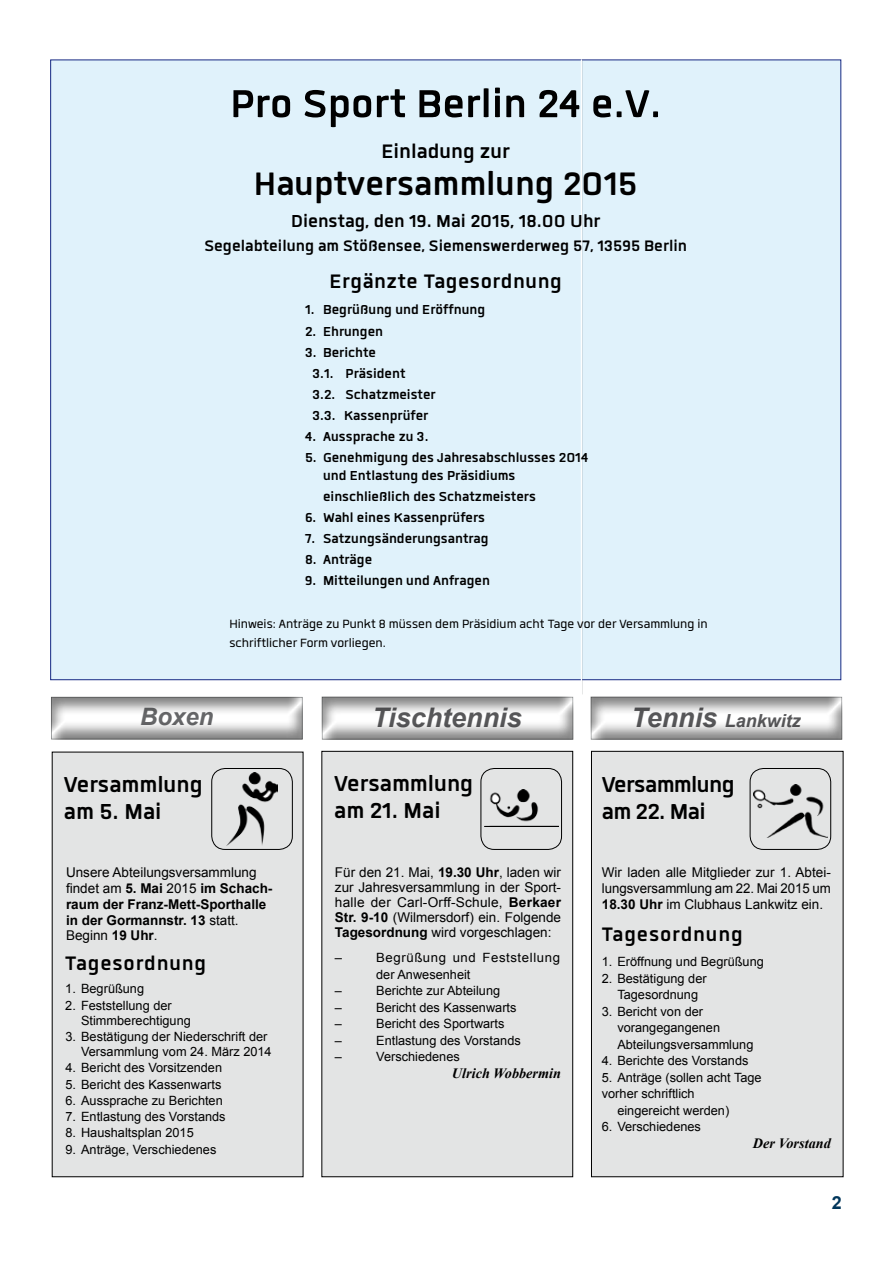
<style>
.page{position:relative;width:893px;height:1263px;background:#fff}
.page>*{position:absolute;margin:0;border:0;box-sizing:border-box;transform-origin:0 0}
.t1{font:700 54px "Quan";color:#000}
.t2{font:700 45px "Quan";color:#000}
.t3{font:700 30px/27px "Quan";color:#000}
.t4{font:700 30px/27px "Quan";letter-spacing:-.02em;color:#000}
.t5{font:700 27px "Quan";letter-spacing:.02em;color:#000}
.t6{font:700 27px "Quan";color:#000}
.t7{font:italic 700 27px "Arial";color:#58585a}
.t8{font:700 24px "Quan";color:#000}
.t9{font:italic 700 24px "Arial";color:#666769}
.t10{font:700 21px "Quan";color:#000}
.t11{font:700 18px/21px "Quan";color:#000}
.t12{font:italic 700 18px "Arial";color:#58585a}
.t13{font:700 18px "Arial";color:#00365b}
.t14{font:16.5px/18.9px "Quan";color:#000}
.t15{font:italic 700 14.25px "Times New Roman";color:#000}
.t16{font:13.5px/15px "Arial";color:#000;text-align:justify}
.t17{font:700 13.5px/15.8px "Arial";color:#000}
.t18{font:12.75px/16.5px "Arial";color:#000}
.t19{font:12.75px/16.5px "Arial";letter-spacing:.045em;color:#000}
.s1{font-size:27px}
.s2{font-weight:400}
.s3{font-weight:700}
</style>
<div class="page">
<div style="left:51px;top:60px;width:790px;height:620px;background:#e0f2fb"></div>
<hr style="left:581px;top:60px;width:1px;height:634px;background:#fff">
<div style="left:50px;top:696px;width:255px;height:45px;background:#000;opacity:.5"></div>
<div style="left:52px;top:752px;width:251px;height:425px;background:#e3e4e4"></div>
<div style="left:211px;top:768px;width:82px;height:82px;border:1px solid #000;border-radius:13px"></div>
<img style="left:227px;top:773px;width:51px;height:72px">
<div style="left:321px;top:694px;width:255px;height:46px;background:#000;opacity:.5"></div>
<div style="left:590px;top:694px;width:255px;height:46px;background:#000;opacity:.5"></div>
<div style="left:322px;top:751px;width:251px;height:426px;background:#e3e4e4"></div>
<div style="left:321px;top:751px;width:252px;height:426px;border:1px solid #000"></div>
<div style="left:481px;top:768px;width:81px;height:82px;border:1px solid #000;border-radius:13px"></div>
<img style="left:484px;top:789px;width:74px;height:37px">
<div style="left:591px;top:751px;width:252px;height:426px;background:#e3e4e4"></div>
<div style="left:591px;top:751px;width:252px;height:426px;border:1px solid #000"></div>
<div style="left:750px;top:768px;width:81px;height:82px;border:1px solid #000;border-radius:13px"></div>
<img style="left:753px;top:784px;width:74px;height:53px">
<h1 class="t1" style="left:230px;top:78px;width:432px">Pro Sport Berlin 24 e.V.</h1>
<h3 class="t6" style="left:382px;top:138px;width:130px">Einladung zur</h3>
<h2 class="t2" style="left:254px;top:162px;width:385px">Hauptversammlung 2015</h2>
<h3 class="t8" style="left:291px;top:210px;width:311px">Dienstag, den 19. Mai 2015, 18.00 Uhr</h3>
<h3 class="t10" style="left:204px;top:236px;width:484px">Segelabteilung am Stößensee, Siemenswerderweg 57, 13595 Berlin</h3>
<h3 class="t5" style="left:330px;top:268px;width:234px">Ergänzte Tagesordnung</h3>
<h3 class="t11" style="left:305px;top:299px;width:182px">1. Begrüßung und Eröffnung</h3>
<h3 class="t11" style="left:305px;top:320px;width:80px">2. Ehrungen</h3>
<h3 class="t11" style="left:313px;top:341px;width:125px;text-indent:-8px">3. Berichte<br>3.1. Präsident<br>3.2. Schatzmeister<br>3.3. Kassenprüfer</h3>
<h3 class="t11" style="left:305px;top:425px;width:125px">4. Aussprache zu 3.</h3>
<h3 class="t11" style="left:323px;top:448px;width:267px;line-height:18px;text-indent:-18px">5. Genehmigung des Jahresabschlusses 2014 und Entlastung des Präsidiums</h3>
<h3 class="t11" style="left:323px;top:485px;width:214px">einschließlich des Schatzmeisters</h3>
<h3 class="t11" style="left:305px;top:506px;width:182px">6. Wahl eines Kassenprüfers</h3>
<h3 class="t11" style="left:305px;top:527px;width:185px">7. Satzungsänderungsantrag</h3>
<h3 class="t11" style="left:305px;top:548px;width:69px">8. Anträge</h3>
<h3 class="t11" style="left:305px;top:569px;width:186px">9. Mitteilungen und Anfragen</h3>
<p class="t14" style="left:229px;top:614px;width:480px">Hinweis: Anträge zu Punkt 8 müssen dem Präsidium acht Tage vor der Versammlung in schriftlicher Form vorliegen.</p>
<h3 class="t9" style="left:140px;top:700px;width:75px">Boxen</h3>
<h3 class="t3" style="left:64px;top:770px;width:141px">Versammlung am 5. Mai</h3>
<h3 class="t7" style="left:372px;top:700px;width:151px">Tischtennis</h3>
<h3 class="t12" style="left:631px;top:709px;width:171px"><span class="s1">Tennis</span> Lankwitz</h3>
<h3 class="t3" style="left:334px;top:769px;width:141px">Versammlung am 21. Mai</h3>
<h3 class="t4" style="left:602px;top:770px;width:135px">Versammlung am 22. Mai</h3>
<p class="t17" style="left:66px;top:865px;width:208px"><span class="s2">Unsere Abteilungsversammlung findet am</span> 5. Mai <span class="s2">2015</span> im Schach&shy;raum der Franz-Mett-Sporthalle in der Gormannstr. 13 <span class="s2">statt.<br>Beginn</span> 19 Uhr<span class="s2">.</span></p>
<h3 class="t5" style="left:65px;top:950px;width:143px">Tagesordnung</h3>
<p class="t18" style="left:65px;top:981px;width:80px">1. Begrüßung</p>
<p class="t18" style="left:81px;top:998px;width:111px;line-height:15px;text-indent:-16px">2. Feststellung der<br>Stimmberechtigung</p>
<p class="t18" style="left:81px;top:1029px;width:192px;line-height:15px;text-indent:-16px">3. Bestätigung der Niederschrift der<br>Versammlung vom 24. März 2014</p>
<p class="t18" style="left:65px;top:1060px;width:158px">4. Bericht des Vorsitzenden</p>
<p class="t18" style="left:65px;top:1076px;width:158px">5. Bericht des Kassenwarts</p>
<p class="t18" style="left:65px;top:1092px;width:159px">6. Aussprache zu Berichten</p>
<p class="t18" style="left:65px;top:1108px;width:162px">7. Entlastung des Vorstands</p>
<p class="t18" style="left:65px;top:1125px;width:130px">8. Haushaltsplan 2015</p>
<p class="t18" style="left:65px;top:1141px;width:153px">9. Anträge, Verschiedenes</p>
<p class="t16" style="left:335px;top:865px;width:228px">Für den 21. Mai, <span class="s3">19.30 Uhr</span>, laden wir zur Jahresversammlung in der Sport&shy;halle der Carl-Orff-Schule, <span class="s3">Berkaer Str. 9-10</span> (Wilmersdorf) ein. Folgende <span class="s3">Tagesordnung</span> wird vorgeschlagen:</p>
<p class="t18" style="left:335px;top:950px;width:9px">–</p>
<p class="t19" style="left:376px;top:950px;width:185px">Begrüßung und Feststellung der Anwesenheit</p>
<p class="t18" style="left:335px;top:983px;width:9px">–</p>
<p class="t18" style="left:376px;top:983px;width:126px">Berichte zur Abteilung</p>
<p class="t18" style="left:335px;top:999px;width:9px">–</p>
<p class="t18" style="left:376px;top:999px;width:142px">Bericht des Kassenwarts</p>
<p class="t18" style="left:335px;top:1016px;width:9px">–</p>
<p class="t18" style="left:376px;top:1016px;width:130px">Bericht des Sportwarts</p>
<p class="t18" style="left:335px;top:1032px;width:9px">–</p>
<p class="t18" style="left:376px;top:1032px;width:146px">Entlastung des Vorstands</p>
<p class="t18" style="left:335px;top:1049px;width:9px">–</p>
<p class="t18" style="left:376px;top:1049px;width:85px">Verschiedenes</p>
<p class="t15" style="left:452px;top:1064px;width:111px">Ulrich Wobbermin</p>
<p class="t16" style="left:602px;top:865px;width:231px;line-height:15.8px">Wir laden alle Mitglieder zur 1. Abtei&shy;lungsversammlung am 22. Mai 2015 um <span class="s3">18.30 Uhr</span> im Clubhaus Lankwitz ein.</p>
<h3 class="t5" style="left:602px;top:921px;width:143px">Tagesordnung</h3>
<p class="t18" style="left:602px;top:953px;width:163px">1. Eröffnung und Begrüßung</p>
<p class="t18" style="left:602px;top:970px;width:106px;text-align:center">2. Bestätigung der<br>Tagesordnung</p>
<p class="t18" style="left:617px;top:1003px;width:138px;text-indent:-15px">3. Bericht von der vorangegangenen<br>Abteilungsversammlung</p>
<p class="t18" style="left:602px;top:1052px;width:148px">4. Berichte des Vorstands</p>
<p class="t18" style="left:602px;top:1069px;width:161px">5. Anträge (sollen acht Tage</p>
<p class="t18" style="left:602px;top:1085px;width:94px">vorher schriftlich</p>
<p class="t18" style="left:617px;top:1102px;width:113px">eingereicht werden)</p>
<p class="t18" style="left:602px;top:1118px;width:101px">6. Verschiedenes</p>
<p class="t15" style="left:753px;top:1133px;width:79px">Der Vorstand</p>
<h3 class="t13" style="left:832px;top:1190px;width:12px">2</h3>
</div>
